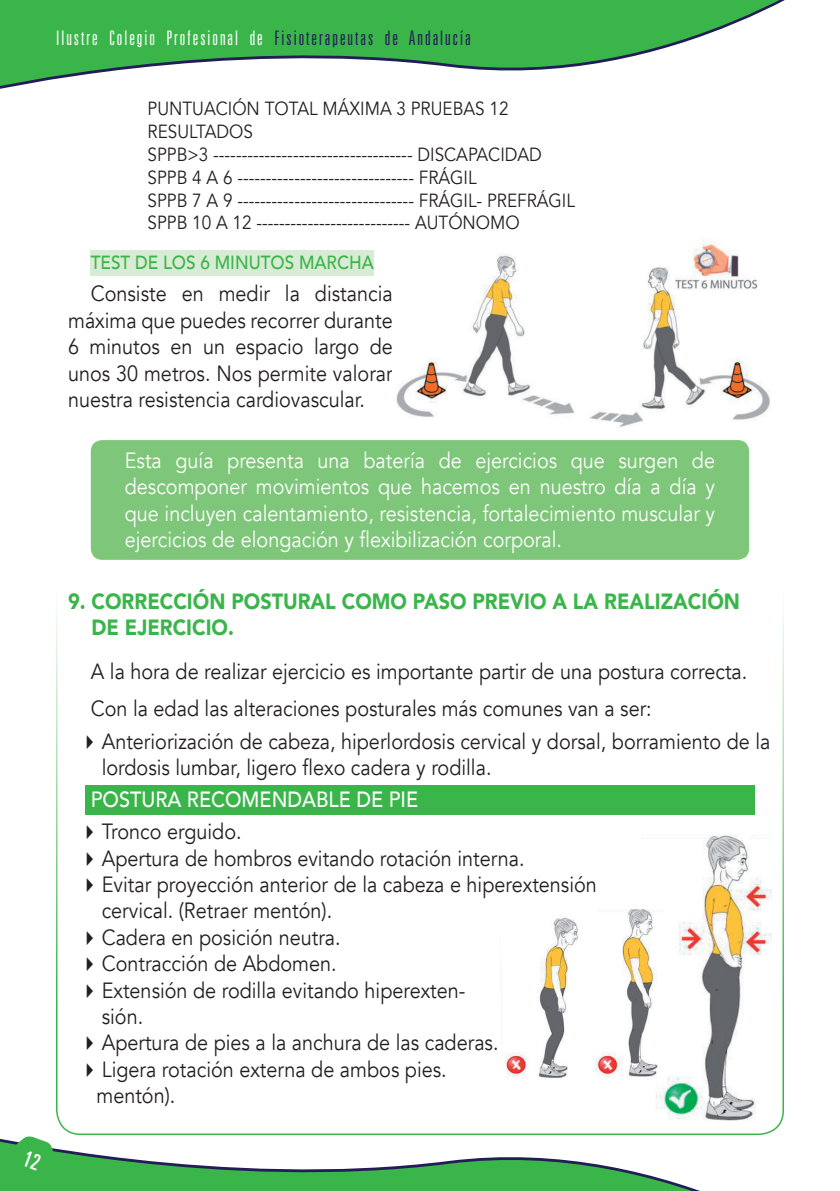
<style>
.page{position:relative;width:840px;height:1191px;background:#fff}
.page>*{position:absolute;margin:0;border:0;box-sizing:border-box;transform-origin:0 0}
.t1{font:22px/26.4px "Avenir";color:#231f20;scale:.9 1}
.t2{font:22px/26.4px "Avenir";color:#fff;text-align:justify;scale:.9 1}
.t3{font:900 22px/26.4px "Avenir";color:#3ab54a;scale:.9 1}
.t4{font:500 22px "Avenir";color:#fff;scale:.9 1}
.t5{font:300 ultra-condensed 20px "Univers LT Std";letter-spacing:.1em;color:#fff}
.t6{font:19px/22.8px "Avenir";color:#231f20;scale:.9 1}
.t7{font:500 19px "Avenir";color:#3ab54a;scale:.9 1}
.s1{color:#231d57}
</style>
<div class="page">
<svg style="left:0;top:1138px;width:700px;height:53px"></svg>
<svg style="left:0;top:0;width:785px;height:89px;fill:#3ab54a"></svg>
<div style="left:57px;top:85px;width:725px;height:1049px;background:#fff;border-radius:24px"></div>
<div style="left:91px;top:250px;width:282px;height:25px;background:#d8ebd4"></div>
<div style="left:85px;top:785px;width:669px;height:29px;background:#3ab54a"></div>
<div style="left:91px;top:440px;width:657px;height:120px;background:#7ec679;border-radius:11px"></div>
<img style="left:396px;top:239px;width:374px;height:189px">
<img style="left:655px;top:835px;width:116px;height:286px">
<img style="left:506px;top:909px;width:157px;height:170px">
<svg style="left:8px;top:1136px;width:48px;height:49px;background:#4cb95b"></svg>
<p class="t5" style="left:56px;top:28px;width:416px">Ilustre Colegio Profesional de <span class="s1">Fisioterapeutas de Andalucía</span></p>
<p class="t6" style="left:147px;top:98px;width:476px">PUNTUACIÓN TOTAL MÁXIMA 3 PRUEBAS 12<br>RESULTADOS<br>SPPB&gt;3 ----------------------------------- DISCAPACIDAD SPPB 4 A 6 ------------------------------- FRÁGIL<br>SPPB 7 A 9 ------------------------------- FRÁGIL- PREFRÁGIL SPPB 10 A 12 --------------------------- AUTÓNOMO</p>
<p class="t7" style="left:91px;top:246px;width:316px">TEST DE LOS 6 MINUTOS MARCHA</p>
<p class="t1" style="left:68px;top:281px;width:362px;text-align:justify;text-indent:23px">Consiste en medir la distancia máxima que puedes recorrer durante 6 minutos en un espacio largo de unos 30 metros. Nos permite valorar nuestra resistencia cardiovascular.</p>
<p class="t2" style="left:125px;top:447px;width:657px">Esta guía presenta una batería de ejercicios que surgen de descomponer movimientos que hacemos en nuestro día a día y que incluyen calentamiento, resistencia, fortalecimiento muscular y ejercicios de elongación y flexibilización corporal.</p>
<p class="t3" style="left:91px;top:587px;width:721px;text-indent:-23px">9. CORRECCIÓN POSTURAL COMO PASO PREVIO A LA REALIZACIÓN<br>DE EJERCICIO.</p>
<p class="t1" style="left:91px;top:652px;width:730px;line-height:37.8px">A la hora de realizar ejercicio es importante partir de una postura correcta.<br>Con la edad las alteraciones posturales más comunes van a ser:</p>
<p class="t1" style="left:102px;top:728px;width:744px">Anteriorización de cabeza, hiperlordosis cervical y dorsal, borramiento de la lordosis lumbar, ligero flexo cadera y rodilla.</p>
<p class="t4" style="left:91px;top:780px;width:365px">POSTURA RECOMENDABLE DE PIE</p>
<p class="t1" style="left:96px;top:818px;width:557px">Tronco erguido.<br>Apertura de hombros evitando rotación interna.<br>Evitar proyección anterior de la cabeza e hiperextensión cervical. (Retraer mentón).<br>Cadera en posición neutra.<br>Contracción de Abdomen.<br>Extensión de rodilla evitando hiperexten-<br>sión.<br>Apertura de pies a la anchura de las caderas.<br>Ligera rotación externa de ambos pies.<br>mentón).</p>
</div>
